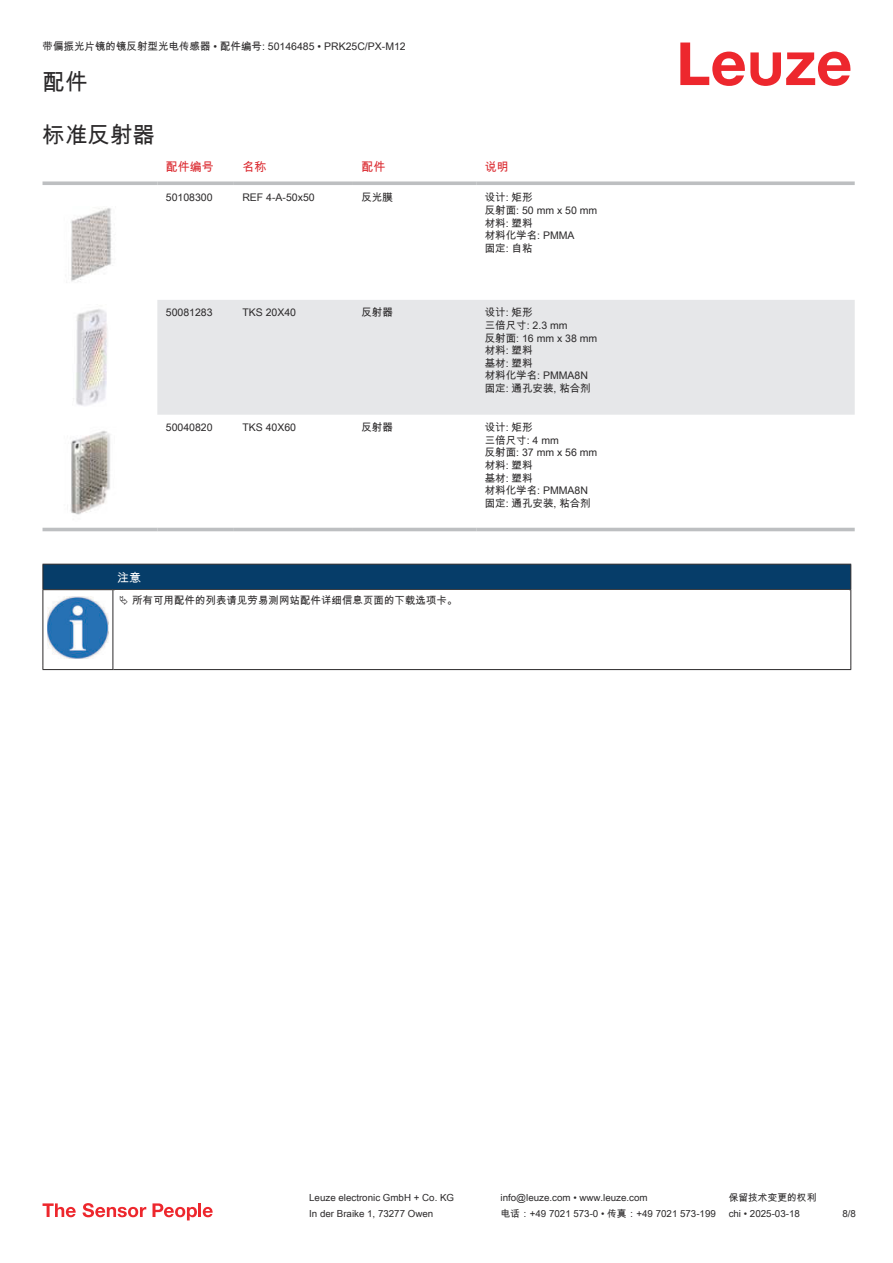
<style>
.page{position:relative;width:893px;height:1263px;background:#fff}
.page>*{position:absolute;margin:0;border:0;box-sizing:border-box;transform-origin:0 0}
.t1{font:22.5px "Arial Unicode MS";color:#2b292a}
.t2{font:12px "Arial Unicode MS";color:#db2a30}
.t3{font:12px "Arial Unicode MS";color:#fff}
.t4{font:10.5px/12.6px "Arial Unicode MS";color:#2b292a}
.t5{font:9.75px "Arial Unicode MS";color:#2b292a}
</style>
<div class="page">
<svg style="left:680px;top:43px;width:170px;height:43px"></svg>
<div style="left:43px;top:527px;width:812px;height:5px;background:#eceded"></div>
<div style="left:157px;top:300px;width:698px;height:115px;background:#e6e7e9"></div>
<svg style="left:43px;top:181px;width:114px;height:4px"></svg>
<svg style="left:157px;top:181px;width:77px;height:4px"></svg>
<svg style="left:234px;top:181px;width:119px;height:4px"></svg>
<svg style="left:353px;top:181px;width:123px;height:4px"></svg>
<svg style="left:476px;top:181px;width:379px;height:4px;background:#c4c6c8"></svg>
<hr style="left:43px;top:528px;width:114px;height:3px;background:#bdbfc1">
<hr style="left:157px;top:528px;width:77px;height:3px;background:#bdbfc1">
<hr style="left:234px;top:528px;width:119px;height:3px;background:#bdbfc1">
<hr style="left:353px;top:528px;width:123px;height:3px;background:#bdbfc1">
<hr style="left:476px;top:528px;width:379px;height:3px;background:#bdbfc1">
<img style="left:71px;top:208px;width:41px;height:74px">
<img style="left:73px;top:309px;width:34px;height:97px">
<img style="left:70px;top:431px;width:40px;height:84px">
<div style="left:43px;top:564px;width:808px;height:26px;background:#063d69"></div>
<hr style="left:113px;top:589px;width:738px;height:1px;background:#2b292a">
<hr style="left:43px;top:590px;width:1px;height:75px;background:#2b292a">
<hr style="left:113px;top:590px;width:1px;height:75px;background:#2b292a">
<hr style="left:850px;top:590px;width:1px;height:75px;background:#2b292a">
<hr style="left:43px;top:669px;width:70px;height:1px;background:#2b292a">
<hr style="left:113px;top:669px;width:738px;height:1px;background:#2b292a">
<img style="left:47px;top:596px;width:61px;height:63px">
<svg style="left:43px;top:1203px;width:33px;height:14px"></svg>
<svg style="left:83px;top:1203px;width:63px;height:14px"></svg>
<svg style="left:153px;top:1203px;width:44px;height:17px"></svg>
<hr style="left:198px;top:1203px;width:3px;height:14px;background:#ed272d">
<svg style="left:203px;top:1207px;width:10px;height:10px"></svg>
<p class="t4" style="left:43px;top:40px;width:365px">带偏振光片镜的镜反射型光电传感器 • 配件编号: 50146485 • PRK25C/PX-M12</p>
<h1 class="t1" style="left:43px;top:66px;width:46px">配件</h1>
<h1 class="t1" style="left:43px;top:119px;width:114px">标准反射器</h1>
<p class="t2" style="left:166px;top:158px;width:49px">配件编号</p>
<p class="t2" style="left:242px;top:158px;width:25px">名称</p>
<p class="t2" style="left:361px;top:158px;width:25px">配件</p>
<p class="t2" style="left:485px;top:158px;width:25px">说明</p>
<p class="t4" style="left:166px;top:191px;width:48px">50108300</p>
<p class="t4" style="left:242px;top:191px;width:74px">REF 4-A-50x50</p>
<p class="t4" style="left:361px;top:191px;width:33px">反光膜</p>
<p class="t4" style="left:485px;top:191px;width:114px">设计: 矩形<br>反射面: 50 mm x 50 mm材料: 塑料<br>材料化学名: PMMA<br>固定: 自粘</p>
<p class="t4" style="left:166px;top:306px;width:48px">50081283</p>
<p class="t4" style="left:242px;top:306px;width:55px">TKS 20X40</p>
<p class="t4" style="left:361px;top:306px;width:33px">反射器</p>
<p class="t4" style="left:485px;top:306px;width:114px">设计: 矩形<br>三倍尺寸: 2.3 mm<br>反射面: 16 mm x 38 mm材料: 塑料<br>基材: 塑料<br>材料化学名: PMMA8N固定: 通孔安装, 粘合剂</p>
<p class="t4" style="left:166px;top:421px;width:48px">50040820</p>
<p class="t4" style="left:242px;top:421px;width:55px">TKS 40X60</p>
<p class="t4" style="left:361px;top:421px;width:33px">反射器</p>
<p class="t4" style="left:485px;top:421px;width:114px">设计: 矩形<br>三倍尺寸: 4 mm<br>反射面: 37 mm x 56 mm材料: 塑料<br>基材: 塑料<br>材料化学名: PMMA8N固定: 通孔安装, 粘合剂</p>
<p class="t3" style="left:117px;top:569px;width:25px">注意</p>
<p class="t4" style="left:132px;top:594px;width:327px">所有可用配件的列表请见劳易测网站配件详细信息页面的下载选项卡。</p>
<p class="t5" style="left:309px;top:1191px;width:146px">Leuze electronic GmbH + Co. KG</p>
<p class="t5" style="left:501px;top:1191px;width:149px">info@leuze.com • www.leuze.com</p>
<p class="t5" style="left:729px;top:1191px;width:89px">保留技术变更的权利</p>
<p class="t5" style="left:309px;top:1206px;width:126px">In der Braike 1, 73277 Owen</p>
<p class="t5" style="left:501px;top:1206px;width:217px">电话：+49 7021 573-0 • 传真：+49 7021 573-199</p>
<p class="t5" style="left:729px;top:1206px;width:73px">chi • 2025-03-18</p>
<p class="t5" style="left:842px;top:1206px;width:15px">8/8</p>
</div>
